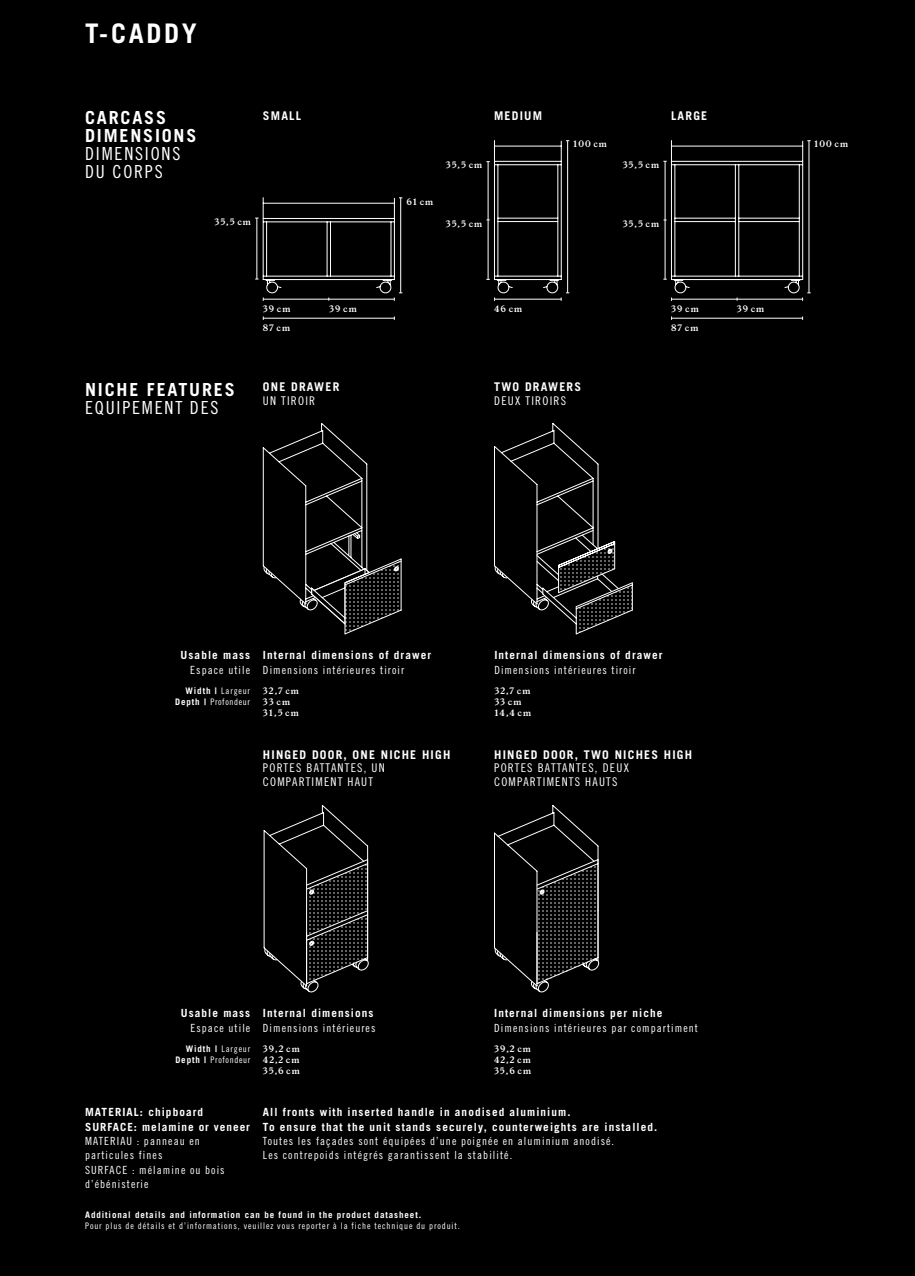
<style>
.page{position:relative;width:915px;height:1276px;background:#fff}
.page>*{position:absolute;margin:0;border:0;box-sizing:border-box;transform-origin:0 0}
.t1{font:700 27px "Trade Gothic LT Std";letter-spacing:.1em;color:#fff}
.t2{font:700 18px/18px "Trade Gothic LT Std";letter-spacing:.1em;color:#fff}
.t3{font:18px/18px "Trade Gothic LT Cond Eighteen";letter-spacing:.1em;color:#fff}
.t4{font:12px/14.4px "Trade Gothic LT Cond Eighteen";letter-spacing:.1em;color:#fff}
.t5{font:700 12px "Trade Gothic LT Std";letter-spacing:.1em;color:#fff}
.t6{font:11.25px/14.4px "Trade Gothic LT Cond Eighteen";letter-spacing:.095em;color:#fff}
.t7{font:700 11.25px/14.4px "Trade Gothic LT Std";letter-spacing:.095em;color:#fff}
.t8{font:600 9px/10.8px "Larish Neue";letter-spacing:.1em;color:#fff}
.t9{font:9px "Trade Gothic LT Cond Eighteen";letter-spacing:.1em;color:#fff}
.t10{font:700 9px "Trade Gothic LT Std";letter-spacing:.1em;color:#fff}
.t11{font:9px/10.8px "Trade Gothic LT Cond Eighteen";letter-spacing:.07em;color:#fff;text-align:right}
.s1{font-family:"Trade Gothic LT Std";font-weight:700}
</style>
<div class="page">
<div style="left:0;top:0;width:914px;height:1276px;background:#000"></div>
<hr style="left:263px;top:318px;width:131px;height:1px;background:#fff">
<svg style="left:255px;top:197px;width:147px;height:104px"></svg>
<svg style="left:486px;top:140px;width:83px;height:161px"></svg>
<hr style="left:671px;top:318px;width:131px;height:1px;background:#fff">
<svg style="left:663px;top:140px;width:147px;height:161px"></svg>
<svg style="left:262px;top:423px;width:140px;height:212px"></svg>
<svg style="left:494px;top:423px;width:139px;height:212px"></svg>
<svg style="left:263px;top:805px;width:106px;height:188px"></svg>
<svg style="left:494px;top:805px;width:105px;height:188px"></svg>
<h1 class="t1" style="left:85px;top:17px;width:113px">T-CADDY</h1>
<h2 class="t2" style="left:85px;top:108px;width:113px">CARCASS<br>DIMENSIONS</h2>
<h2 class="t3" style="left:85px;top:144px;width:97px">DIMENSIONS<br>DU CORPS</h2>
<p class="t5" style="left:263px;top:109px;width:40px">SMALL</p>
<p class="t5" style="left:494px;top:108px;width:50px">MEDIUM</p>
<p class="t8" style="left:446px;top:159px;width:38px">35,5 cm</p>
<p class="t8" style="left:573px;top:138px;width:35px">100 cm</p>
<p class="t5" style="left:670px;top:108px;width:38px">LARGE</p>
<p class="t8" style="left:622px;top:159px;width:38px">35,5 cm</p>
<p class="t8" style="left:814px;top:138px;width:35px">100 cm</p>
<p class="t8" style="left:406px;top:195px;width:28px">61 cm</p>
<p class="t8" style="left:214px;top:215px;width:38px">35,5 cm</p>
<p class="t8" style="left:446px;top:218px;width:38px">35,5 cm</p>
<p class="t8" style="left:622px;top:218px;width:38px">35,5 cm</p>
<p class="t8" style="left:263px;top:302px;width:29px">39 cm</p>
<p class="t8" style="left:329px;top:302px;width:29px">39 cm</p>
<p class="t8" style="left:263px;top:322px;width:29px">87 cm</p>
<p class="t8" style="left:494px;top:302px;width:30px">46 cm</p>
<p class="t8" style="left:671px;top:302px;width:29px">39 cm</p>
<p class="t8" style="left:736px;top:302px;width:29px">39 cm</p>
<p class="t8" style="left:671px;top:322px;width:29px">87 cm</p>
<h2 class="t2" style="left:85px;top:381px;width:151px">NICHE FEATURES</h2>
<h2 class="t3" style="left:85px;top:399px;width:135px">EQUIPEMENT DES</h2>
<p class="t5" style="left:263px;top:379px;width:78px">ONE DRAWER</p>
<p class="t4" style="left:263px;top:394px;width:54px">UN TIROIR</p>
<p class="t5" style="left:494px;top:379px;width:88px">TWO DRAWERS</p>
<p class="t4" style="left:494px;top:394px;width:73px">DEUX TIROIRS</p>
<p class="t7" style="left:180px;top:648px;width:71px">Usable mass</p>
<p class="t6" style="left:190px;top:662px;width:61px">Espace utile</p>
<p class="t11" style="left:175px;top:685px;width:76px"><span class="s1">Width |</span> Largeur<br><span class="s1">Depth |</span> Profondeur</p>
<p class="t7" style="left:263px;top:648px;width:170px">Internal dimensions of drawer</p>
<p class="t6" style="left:263px;top:662px;width:143px">Dimensions intérieures tiroir</p>
<p class="t7" style="left:494px;top:648px;width:170px">Internal dimensions of drawer</p>
<p class="t6" style="left:494px;top:662px;width:143px">Dimensions intérieures tiroir</p>
<p class="t8" style="left:263px;top:685px;width:37px">32,7 cm<br>33 cm<br>31,5 cm</p>
<p class="t8" style="left:494px;top:685px;width:38px">32,7 cm<br>33 cm<br>14,4 cm</p>
<p class="t5" style="left:263px;top:747px;width:189px">HINGED DOOR, ONE NICHE HIGH</p>
<p class="t4" style="left:263px;top:760px;width:123px">PORTES BATTANTES, UN<br>COMPARTIMENT HAUT</p>
<p class="t5" style="left:494px;top:747px;width:199px">HINGED DOOR, TWO NICHES HIGH</p>
<p class="t4" style="left:494px;top:760px;width:136px">PORTES BATTANTES, DEUX<br>COMPARTIMENTS HAUTS</p>
<p class="t7" style="left:181px;top:1006px;width:71px">Usable mass</p>
<p class="t6" style="left:190px;top:1020px;width:61px">Espace utile</p>
<p class="t11" style="left:175px;top:1043px;width:76px"><span class="s1">Width |</span> Largeur<br><span class="s1">Depth |</span> Profondeur</p>
<p class="t7" style="left:263px;top:1006px;width:112px">Internal dimensions</p>
<p class="t6" style="left:263px;top:1020px;width:114px">Dimensions intérieures</p>
<p class="t7" style="left:494px;top:1006px;width:170px">Internal dimensions per niche</p>
<p class="t6" style="left:494px;top:1020px;width:205px">Dimensions intérieures par compartiment</p>
<p class="t8" style="left:263px;top:1043px;width:38px;text-align:justify">39,2 cm 42,2 cm 35,6 cm</p>
<p class="t8" style="left:494px;top:1043px;width:38px;text-align:justify">39,2 cm 42,2 cm 35,6 cm</p>
<p class="t7" style="left:85px;top:1104px;width:166px">MATERIAL: chipboard<br>SURFACE: melamine or veneer</p>
<p class="t6" style="left:85px;top:1133px;width:141px">MATERIAU : panneau en particules fines<br>SURFACE : mélamine ou bois d’ébénisterie</p>
<p class="t7" style="left:263px;top:1104px;width:395px">All fronts with inserted handle in anodised aluminium.<br>To ensure that the unit stands securely, counterweights are installed.</p>
<p class="t6" style="left:263px;top:1133px;width:352px">Toutes les façades sont équipées d’une poignée en aluminium anodisé.<br>Les contrepoids intégrés garantissent la stabilité.</p>
<p class="t10" style="left:85px;top:1209px;width:337px">Additional details and information can be found in the product datasheet.</p>
<p class="t9" style="left:85px;top:1220px;width:376px">Pour plus de détails et d’informations, veuillez vous reporter à la fiche technique du produit.</p>
</div>
